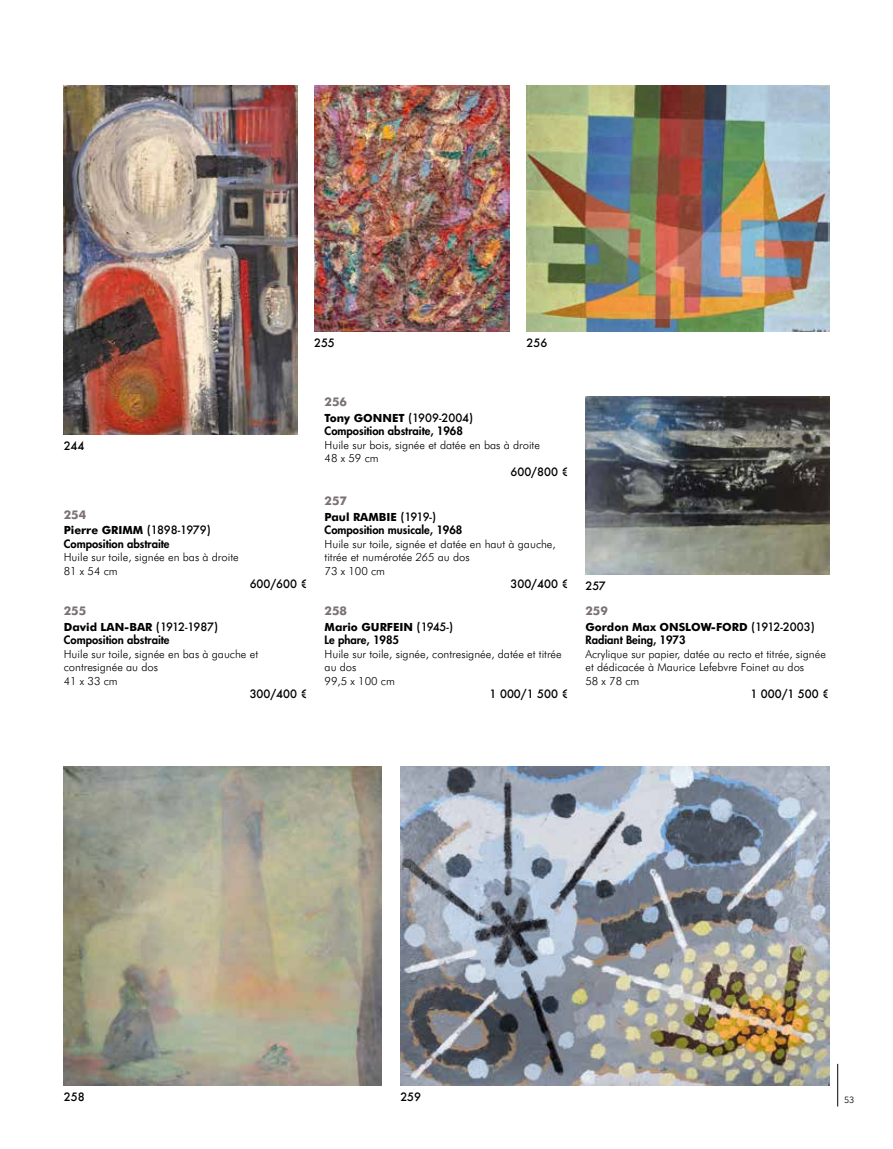
<style>
.page{position:relative;width:893px;height:1149px;background:#fff}
.page>*{position:absolute;margin:0;border:0;box-sizing:border-box;transform-origin:0 0}
.t1{font:700 12px "Futura BT";color:#7a7075}
.t2{font:300 11.25px/13.5px "Futura BT";color:#000}
.t3{font:800 11.25px "Futura Std";color:#000}
.t4{font:700 11.25px "Futura BT";color:#000}
.t5{font:500 11.25px "Futura";color:#000}
.t6{font:9px "Avenir Next";color:#000}
.s1{font-family:"Futura";font-weight:500}
.s2{font-family:"Futura BT";font-weight:700}
.s3{font-style:italic}
</style>
<div class="page">
<img style="left:526px;top:85px;width:303px;height:246px">
<img style="left:314px;top:85px;width:195px;height:246px">
<img style="left:64px;top:85px;width:233px;height:349px">
<img style="left:585px;top:396px;width:244px;height:178px">
<img style="left:64px;top:766px;width:318px;height:318px">
<img style="left:400px;top:766px;width:429px;height:318px">
<hr style="left:837px;top:1063px;width:1px;height:43px;background:#000">
<p class="t5" style="left:314px;top:335px;width:22px">255</p>
<p class="t5" style="left:526px;top:334px;width:22px">256</p>
<p class="t5" style="left:64px;top:438px;width:22px">244</p>
<p class="t1" style="left:64px;top:507px;width:24px">254</p>
<p class="t4" style="left:64px;top:523px;width:149px">Pierre GRIMM <span class="s1">(1898-1979)</span></p>
<p class="t3" style="left:64px;top:536px;width:107px">Composition abstraite</p>
<p class="t2" style="left:64px;top:550px;width:176px">Huile sur toile, signée en bas à droite<br>81 x 54 cm</p>
<p class="t5" style="left:250px;top:576px;width:59px">600/600 €</p>
<p class="t1" style="left:64px;top:603px;width:24px">255</p>
<p class="t4" style="left:64px;top:619px;width:156px">David LAN-BAR <span class="s1">(1912-1987)</span></p>
<p class="t3" style="left:64px;top:633px;width:107px">Composition abstraite</p>
<p class="t2" style="left:64px;top:647px;width:196px">Huile sur toile, signée en bas à gauche et contresignée au dos<br>41 x 33 cm</p>
<p class="t5" style="left:250px;top:686px;width:59px">300/400 €</p>
<p class="t1" style="left:325px;top:394px;width:24px">256</p>
<p class="t5" style="left:325px;top:410px;width:150px"><span class="s2">Tony GONNET</span> (1909-2004)</p>
<p class="t3" style="left:325px;top:424px;width:140px">Composition abstraite, 1968</p>
<p class="t2" style="left:325px;top:438px;width:217px">Huile sur bois, signée et datée en bas à droite<br>48 x 59 cm</p>
<p class="t5" style="left:510px;top:464px;width:59px">600/800 €</p>
<p class="t1" style="left:325px;top:493px;width:24px">257</p>
<p class="t4" style="left:325px;top:509px;width:113px">Paul RAMBIE <span class="s1">(1919-)</span></p>
<p class="t3" style="left:325px;top:522px;width:139px">Composition musicale, 1968</p>
<p class="t2" style="left:325px;top:536px;width:233px">Huile sur toile, signée et datée en haut à gauche, titrée et numérotée <span class="s3">265</span> au dos<br>73 x 100 cm</p>
<p class="t5" style="left:510px;top:576px;width:59px">300/400 €</p>
<p class="t1" style="left:325px;top:603px;width:24px">258</p>
<p class="t4" style="left:325px;top:619px;width:130px">Mario GURFEIN <span class="s1">(1945-)</span></p>
<p class="t3" style="left:325px;top:633px;width:76px">Le phare, 1985</p>
<p class="t2" style="left:325px;top:647px;width:239px">Huile sur toile, signée, contresignée, datée et titrée au dos<br>99,5 x 100 cm</p>
<p class="t5" style="left:490px;top:686px;width:80px">1 000/1 500 €</p>
<p class="t5" style="left:585px;top:578px;width:22px">257</p>
<p class="t1" style="left:585px;top:603px;width:24px">259</p>
<p class="t4" style="left:585px;top:619px;width:231px">Gordon Max ONSLOW-FORD <span class="s1">(1912-2003)</span></p>
<p class="t3" style="left:585px;top:633px;width:102px">Radiant Being, 1973</p>
<p class="t2" style="left:585px;top:647px;width:242px">Acrylique sur papier, datée au recto et titrée, signée et dédicacée à Maurice Lefebvre Foinet au dos<br>58 x 78 cm</p>
<p class="t5" style="left:750px;top:686px;width:80px">1 000/1 500 €</p>
<p class="t5" style="left:64px;top:1088px;width:22px">258</p>
<p class="t5" style="left:400px;top:1088px;width:22px">259</p>
<p class="t6" style="left:844px;top:1091px;width:12px">53</p>
</div>
